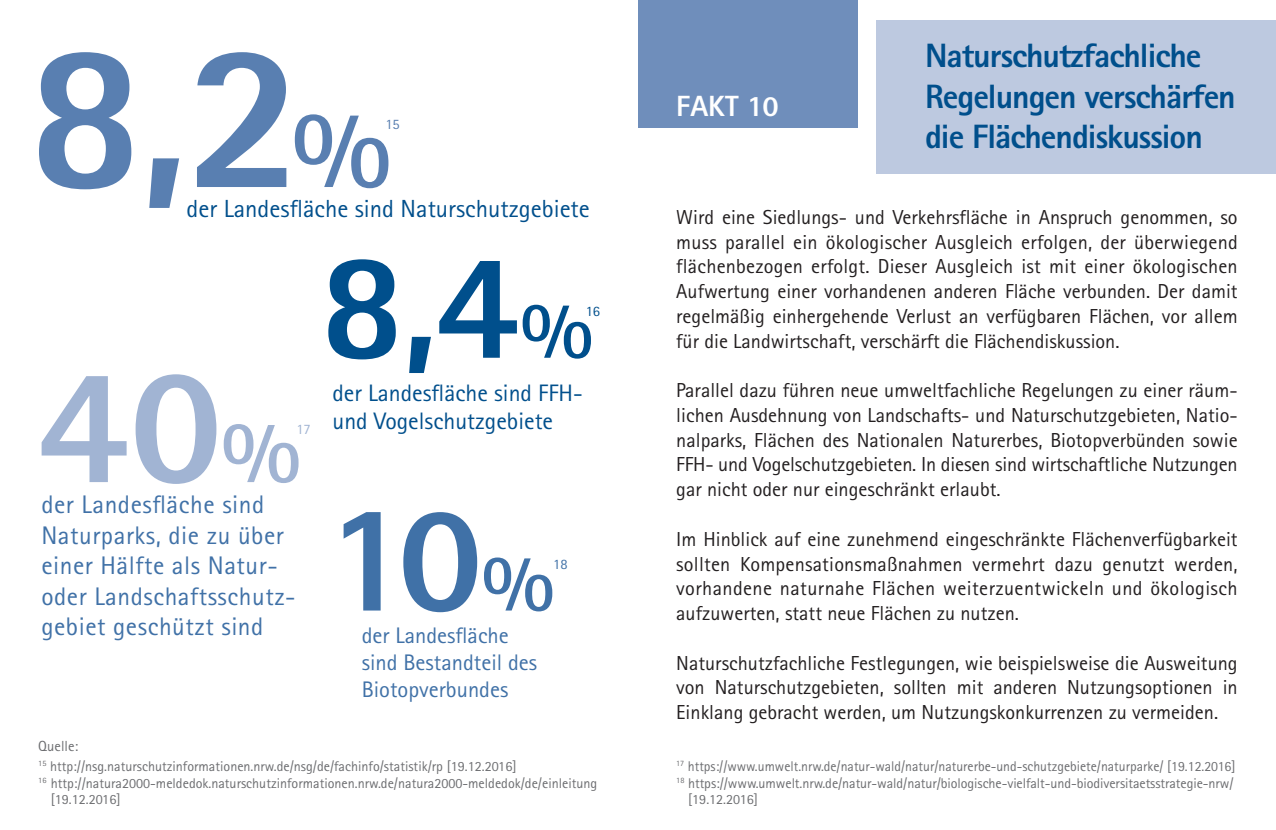
<style>
.page{position:relative;width:1276px;height:830px;background:#fff}
.page>*{position:absolute;margin:0;border:0;box-sizing:border-box;transform-origin:0 0}
.t1{font:800 208.8px "Rotis Sans Serif Pro";color:#597fb1}
.t2{font:800 166.95px "Rotis Sans Serif Pro";color:#a1b4d3}
.t3{font:800 152.55px "Rotis Sans Serif Pro";color:#004f8c}
.t4{font:800 152.55px "Rotis Sans Serif Pro";color:#4071a7}
.t5{font:800 112.5px "Rotis Sans Serif Pro";color:#597fb1}
.t6{font:800 90px "Rotis Sans Serif Pro";color:#a1b4d3}
.t7{font:800 82.12px "Rotis Sans Serif Pro";color:#4071a7}
.t8{font:800 33.75px/40.5px "Rotis Sans Serif Pro";letter-spacing:-.03em;color:#004f8c}
.t9{font:800 29.25px "Rotis Sans Serif Pro";color:#fff}
.t10{font:25.43px/30.6px "Rotis Sans Serif Pro";letter-spacing:.02em;color:#4071a7}
.t11{font:24.75px "Rotis Sans Serif Pro";color:#004f8c}
.t12{font:23.85px/28.6px "Rotis Sans Serif Pro";color:#004f8c}
.t13{font:22.5px/27px "Rotis Sans Serif Pro";color:#4071a7}
.t14{font:20.25px/24.8px "Rotis Sans Serif Pro";color:#231f20;text-align:justify}
.t15{font:14.62px "Rotis Sans Serif Pro";color:#6c6d70}
.t16{font:14.4px "Rotis Sans Serif Pro";color:#597fb1}
.t17{font:14.4px "Rotis Sans Serif Pro";color:#004f8c}
.t18{font:14.4px "Rotis Sans Serif Pro";color:#4071a7}
.t19{font:14.4px "Rotis Sans Serif Pro";color:#a1b4d3}
.t20{font:13.95px "Rotis Sans Serif Pro";color:#6c6d70}
.s1{font-size:82.12px}
</style>
<div class="page">
<div style="left:638px;top:0;width:219px;height:128px;background:#6f8ebb"></div>
<div style="left:876px;top:21px;width:400px;height:153px;background:#bdc9e0"></div>
<h1 class="t1" style="left:27px;top:-17px;width:277px">8,2</h1>
<h3 class="t5" style="left:291px;top:77px;width:102px">%</h3>
<p class="t16" style="left:385px;top:115px;width:16px">15</p>
<p class="t11" style="left:187px;top:194px;width:405px">der Landesfläche sind Naturschutzgebiete</p>
<h2 class="t2" style="left:37px;top:319px;width:187px">40</h2>
<p class="t10" style="left:41px;top:489px;width:224px">der Landesfläche sind</p>
<h3 class="t6" style="left:221px;top:394px;width:81px">%</h3>
<p class="t19" style="left:296px;top:420px;width:16px">17</p>
<p class="t10" style="left:41px;top:519px;width:256px">Naturparks, die zu über einer Hälfte als Natur&shy;oder Landschaftsschutz&shy;gebiet geschützt sind</p>
<h3 class="t3" style="left:320px;top:209px;width:275px">8,4<span class="s1">%</span></h3>
<p class="t12" style="left:332px;top:378px;width:252px">der Landesfläche sind FFH&shy;und Vogelschutzgebiete</p>
<p class="t17" style="left:586px;top:302px;width:16px">16</p>
<h3 class="t4" style="left:326px;top:461px;width:158px">10</h3>
<p class="t13" style="left:362px;top:622px;width:149px">der Landesfläche</p>
<h3 class="t7" style="left:481px;top:530px;width:75px">%</h3>
<p class="t18" style="left:553px;top:555px;width:16px">18</p>
<p class="t13" style="left:362px;top:649px;width:177px">sind Bestandteil des<br>Biotopverbundes</p>
<p class="t15" style="left:38px;top:736px;width:42px">Quelle:</p>
<p class="t20" style="left:38px;top:757px;width:480px"><sup>15</sup> http://nsg.naturschutzinformationen.nrw.de/nsg/de/fachinfo/statistik/rp [19.12.2016]</p>
<p class="t20" style="left:38px;top:774px;width:560px"><sup>16</sup> http://natura2000-meldedok.naturschutzinformationen.nrw.de/natura2000-meldedok/de/einleitung</p>
<p class="t20" style="left:51px;top:791px;width:71px">[19.12.2016]</p>
<h3 class="t9" style="left:676px;top:87px;width:104px">FAKT 10</h3>
<h3 class="t8" style="left:925px;top:35px;width:312px">Naturschutzfachliche<br>Regelungen verschärfen die Flächendiskussion</h3>
<p class="t14" style="left:676px;top:204px;width:563px">Wird eine Siedlungs- und Verkehrsfläche in Anspruch genommen, so muss parallel ein ökologischer Ausgleich erfolgen, der überwiegend flächenbezogen erfolgt. Dieser Ausgleich ist mit einer ökologischen Aufwertung einer vorhandenen anderen Fläche verbunden. Der damit regelmäßig einhergehende Verlust an verfügbaren Flächen, vor allem für die Landwirtschaft, verschärft die Flächendiskussion.</p>
<p class="t14" style="left:676px;top:378px;width:563px">Parallel dazu führen neue umweltfachliche Regelungen zu einer räum&shy;lichen Ausdehnung von Landschafts- und Naturschutzgebieten, Natio&shy;nalparks, Flächen des Nationalen Naturerbes, Biotopverbünden sowie FFH- und Vogelschutzgebieten. In diesen sind wirtschaftliche Nutzungen gar nicht oder nur eingeschränkt erlaubt.</p>
<p class="t14" style="left:676px;top:526px;width:563px">Im Hinblick auf eine zunehmend eingeschränkte Flächenverfügbarkeit sollten Kompensationsmaßnahmen vermehrt dazu genutzt werden, vorhandene naturnahe Flächen weiterzuentwickeln und ökologisch aufzuwerten, statt neue Flächen zu nutzen.</p>
<p class="t14" style="left:676px;top:650px;width:563px">Naturschutzfachliche Festlegungen, wie beispielsweise die Ausweitung von Naturschutzgebieten, sollten mit anderen Nutzungsoptionen in Einklang gebracht werden, um Nutzungskonkurrenzen zu vermeiden.</p>
<p class="t20" style="left:676px;top:757px;width:561px"><sup>17</sup> https://www.umwelt.nrw.de/natur-wald/natur/naturerbe-und-schutzgebiete/naturparke/ [19.12.2016]</p>
<p class="t20" style="left:676px;top:774px;width:559px"><sup>18</sup> https://www.umwelt.nrw.de/natur-wald/natur/biologische-vielfalt-und-biodiversitaetsstrategie-nrw/</p>
<p class="t20" style="left:688px;top:791px;width:71px">[19.12.2016]</p>
</div>
